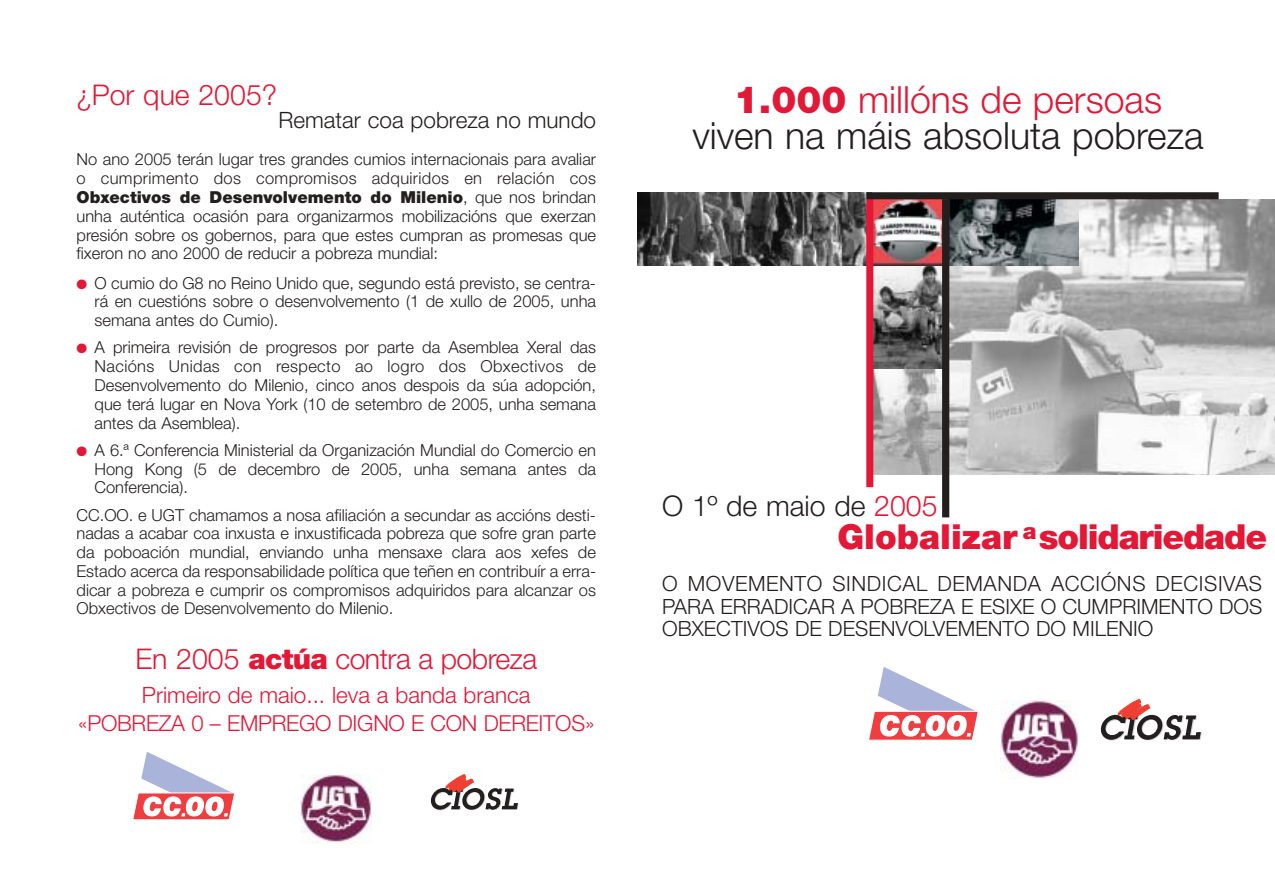
<style>
.page{position:relative;width:1275px;height:893px;background:#fff}
.page>*{position:absolute;margin:0;border:0;box-sizing:border-box;transform-origin:0 0}
.t1{font:300 37.5px/36px "Helvetica Neue";color:#231f1f;text-align:center}
.t2{font:900 34.5px "Helvetica Neue";letter-spacing:-.035em;color:#e31736}
.t3{font:300 28.5px "Helvetica Neue";letter-spacing:-.01em;color:#e31736}
.t4{font:300 28.5px "Helvetica Neue";color:#231f1f}
.t5{font:300 22.5px "Helvetica Neue";color:#e31736}
.t6{font:300 22.5px "Helvetica Neue";color:#231f1f}
.t7{font:300 22.05px "Helvetica Neue";letter-spacing:-.01em;color:#e31736}
.t8{font:300 21px/22.5px "Helvetica Neue";color:#231f1f;text-align:justify}
.t9{font:300 16.5px/18.8px "Helvetica Neue";color:#231f1f;text-align:justify}
.s1{font-weight:900}
.s2{color:#e31736}
.s3{font-weight:900;color:#e31736}
</style>
<div class="page">
<img style="left:949px;top:199px;width:326px;height:276px">
<img style="left:638px;top:192px;width:228px;height:73px">
<img style="left:873px;top:265px;width:69px;height:209px">
<img style="left:873px;top:199px;width:69px;height:66px">
<img style="left:949px;top:199px;width:130px;height:66px">
<div style="left:866px;top:199px;width:7px;height:288px;background:#e31736"></div>
<div style="left:942px;top:199px;width:7px;height:318px;background:#231f1f"></div>
<div style="left:866px;top:192px;width:353px;height:7px;background:#231f1f"></div>
<svg style="left:869px;top:667px;width:109px;height:74px"></svg>
<svg style="left:1101px;top:699px;width:101px;height:41px"></svg>
<img style="left:1001px;top:700px;width:78px;height:78px">
<svg style="left:133px;top:752px;width:101px;height:68px"></svg>
<svg style="left:431px;top:774px;width:88px;height:36px"></svg>
<img style="left:301px;top:774px;width:70px;height:69px">
<h3 class="t3" style="left:77px;top:85px;width:202px">¿Por que 2005?</h3>
<h3 class="t6" style="left:279px;top:112px;width:319px">Rematar coa pobreza no mundo</h3>
<p class="t9" style="left:77px;top:152px;width:521px">No ano 2005 terán lugar tres grandes cumios internacionais para avaliar o cumprimento dos compromisos adquiridos en relación cos <span class="s1">Obxectivos de Desenvolvemento do Milenio</span>, que nos brindan unha auténtica ocasión para organizarmos mobilizacións que exerzan presión sobre os gobernos, para que estes cumpran as promesas que fixeron no ano 2000 de reducir a pobreza mundial:</p>
<p class="t9" style="left:95px;top:275px;width:503px;text-indent:-18px"><span class="s2">●</span> O cumio do G8 no Reino Unido que, segundo está previsto, se centra&shy;rá en cuestións sobre o desenvolvemento (1 de xullo de 2005, unha semana antes do Cumio).</p>
<p class="t9" style="left:95px;top:340px;width:503px;text-indent:-18px"><span class="s2">●</span> A primeira revisión de progresos por parte da Asemblea Xeral das Nacións Unidas con respecto ao logro dos Obxectivos de Desenvolvemento do Milenio, cinco anos despois da súa adopción, que terá lugar en Nova York (10 de setembro de 2005, unha semana antes da Asemblea).</p>
<p class="t9" style="left:95px;top:442px;width:503px;text-indent:-18px"><span class="s2">●</span> A 6.ª Conferencia Ministerial da Organización Mundial do Comercio en Hong Kong (5 de decembro de 2005, unha semana antes da Conferencia).</p>
<p class="t9" style="left:77px;top:507px;width:521px">CC.OO. e UGT chamamos a nosa afiliación a secundar as accións desti&shy;nadas a acabar coa inxusta e inxustificada pobreza que sofre gran parte da poboación mundial, enviando unha mensaxe clara aos xefes de Estado acerca da responsabilidade política que teñen en contribuír a erra&shy;dicar a pobreza e cumprir os compromisos adquiridos para alcanzar os Obxectivos de Desenvolvemento do Milenio.</p>
<h3 class="t3" style="left:135px;top:649px;width:403px">En 2005 <span class="s1">actúa</span> contra a pobreza</h3>
<h3 class="t5" style="left:142px;top:687px;width:390px">Primeiro de maio... leva a banda branca</h3>
<h3 class="t7" style="left:78px;top:714px;width:518px">«POBREZA 0 – EMPREGO DIGNO E CON DEREITOS»</h3>
<h1 class="t1" style="left:692px;top:86px;width:513px"><span class="s3">1.000</span> <span class="s2">millóns de persoas </span>viven na máis absoluta pobreza</h1>
<h3 class="t4" style="left:662px;top:496px;width:277px">O 1º de maio de <span class="s2">2005</span></h3>
<h2 class="t2" style="left:837px;top:524px;width:431px">Globalizar <sup>a</sup>solidariedade</h2>
<p class="t8" style="left:662px;top:574px;width:602px">O MOVEMENTO SINDICAL DEMANDA ACCIÓNS DECISIVAS PARA ERRADICAR A POBREZA E ESIXE O CUMPRIMENTO DOS OBXECTIVOS DE DESENVOLVEMENTO DO MILENIO</p>
</div>
